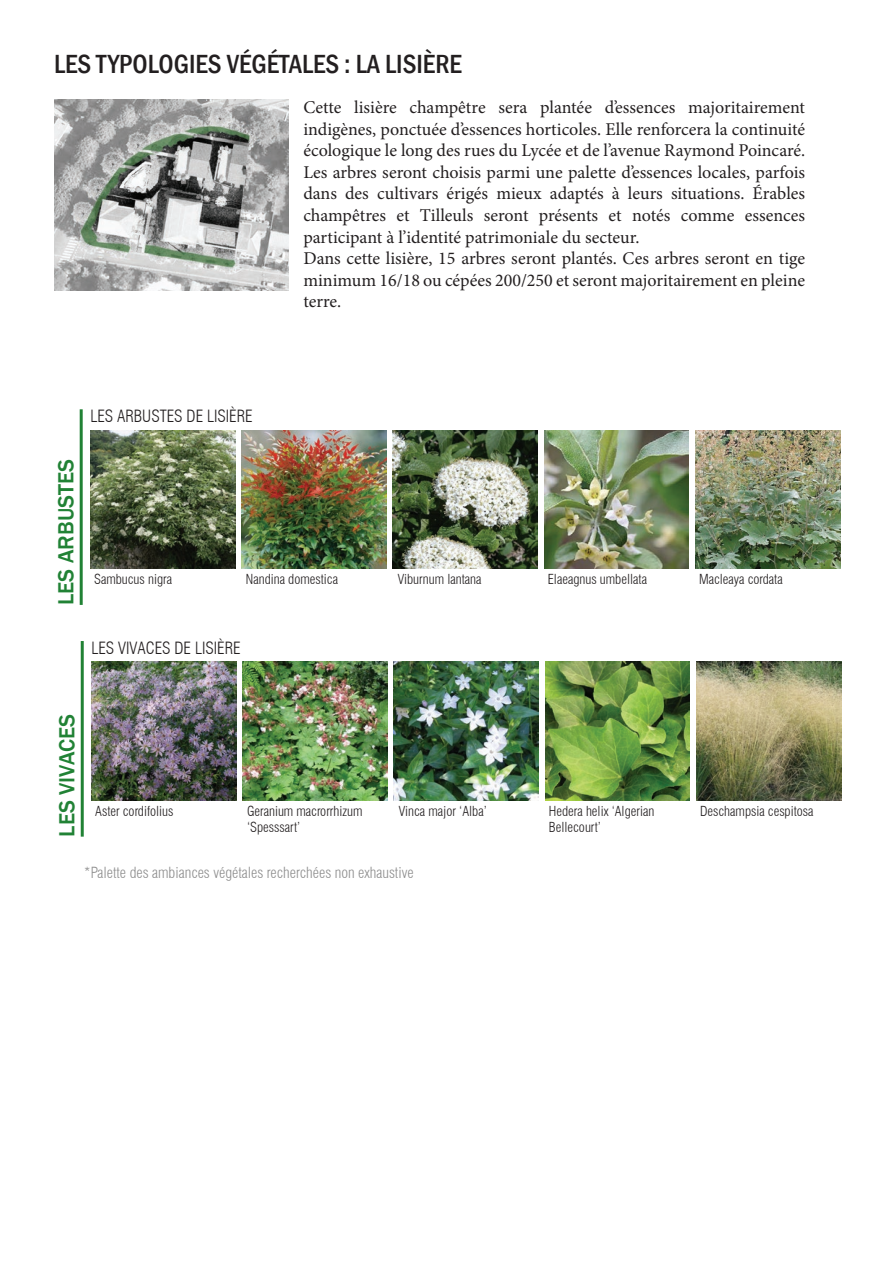
<style>
.page{position:relative;width:893px;height:1263px;background:#fff}
.page>*{position:absolute;margin:0;border:0;box-sizing:border-box;transform-origin:0 0}
.t1{font:500 condensed 27px "Franklin Gothic";color:#231f20}
.t2{font:500 22.5px "Franklin Gothic";color:#218235}
.t3{font:18px/21.6px "Minion Pro";color:#231f20}
.t4{font:300 condensed 16.5px "Swiss 721 BT";color:#231f20}
.t5{font:300 condensed 15px "Swiss 721 BT";color:#8e8e8e}
.t6{font:300 condensed 13.5px/16.2px "Swiss 721 BT";color:#231f20}
</style>
<div class="page">
<img style="left:54px;top:100px;width:234px;height:190px">
<hr style="left:80px;top:409px;width:3px;height:196px;background:#218235">
<img style="left:90px;top:430px;width:145px;height:138px">
<img style="left:393px;top:430px;width:145px;height:138px">
<img style="left:242px;top:430px;width:144px;height:138px">
<img style="left:695px;top:430px;width:145px;height:138px">
<img style="left:544px;top:430px;width:144px;height:138px">
<hr style="left:81px;top:641px;width:3px;height:196px;background:#218235">
<img style="left:91px;top:662px;width:145px;height:138px">
<img style="left:394px;top:662px;width:145px;height:138px">
<img style="left:243px;top:662px;width:144px;height:138px">
<img style="left:696px;top:662px;width:145px;height:138px">
<img style="left:545px;top:662px;width:145px;height:138px">
<h1 class="t1" style="left:54px;top:46px;width:79px">LES TYPOLOGIES</h1>
<h1 class="t1" style="left:227px;top:46px;width:26px">VÉGÉTALES</h1>
<h1 class="t1" style="left:344px;top:46px;width:105px">: LA LISIÈRE</h1>
<p class="t3" style="left:303px;top:97px;width:503px">Cette lisière champêtre sera plantée d’essences majoritairement indigènes, ponctuée d’essences horticoles. Elle renforcera la continuité écologique le long des rues du Lycée et de l’avenue Raymond Poincaré.<br>Les arbres seront choisis parmi une palette d’essences locales, parfois dans des cultivars érigés mieux adaptés à leurs situations. Érables champêtres et Tilleuls seront présents et notés comme essences participant à l’identité patrimoniale du secteur.<br>Dans cette lisière, 15 arbres seront plantés. Ces arbres seront en tige minimum 16/18 ou cépées 200/250 et seront majoritairement en pleine terre.</p>
<p class="t2" style="left:52px;top:605px;width:147px;rotate:-90deg">Les arbustes</p>
<p class="t4" style="left:90px;top:406px;width:164px">Les arbustes de lisière</p>
<p class="t6" style="left:94px;top:571px;width:79px">Sambucus nigra</p>
<p class="t6" style="left:246px;top:571px;width:94px">Nandina domestica</p>
<p class="t6" style="left:398px;top:571px;width:85px">Viburnum lantana</p>
<p class="t6" style="left:548px;top:571px;width:101px">Elaeagnus umbellata</p>
<p class="t6" style="left:699px;top:571px;width:85px">Macleaya cordata</p>
<p class="t4" style="left:91px;top:638px;width:151px">Les VIVACES de lisière</p>
<p class="t2" style="left:53px;top:837px;width:123px;rotate:-90deg">LES VIVACES</p>
<p class="t6" style="left:95px;top:803px;width:80px">Aster cordifolius</p>
<p class="t6" style="left:247px;top:803px;width:117px">Geranium macrorrhizum ‘Spesssart’</p>
<p class="t6" style="left:399px;top:803px;width:90px">Vinca major ‘Alba’</p>
<p class="t6" style="left:549px;top:803px;width:107px">Hedera helix ‘Algerian<br>Bellecourt’</p>
<p class="t6" style="left:700px;top:803px;width:115px">Deschampsia cespitosa</p>
<p class="t5" style="left:84px;top:863px;width:331px">*Palette des ambiances végétales recherchées non exhaustive</p>
</div>
